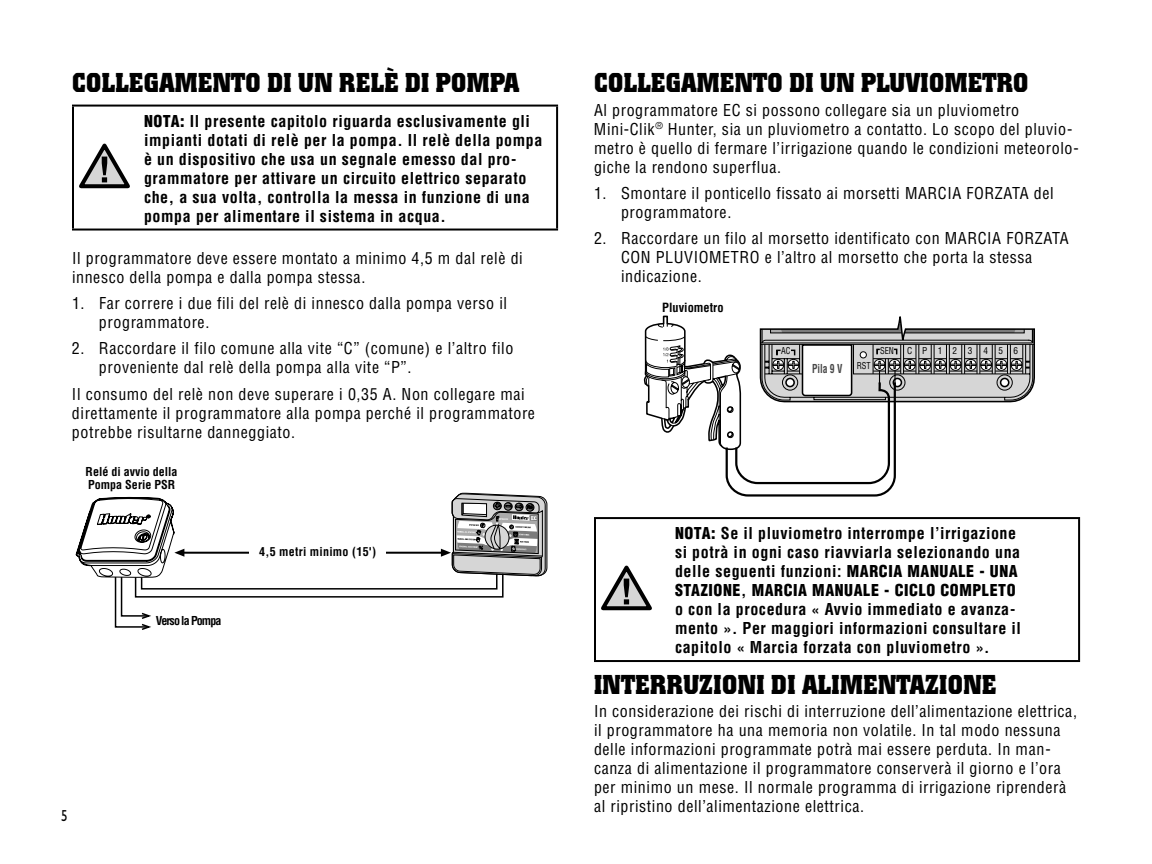
<style>
.page{position:relative;width:1152px;height:864px;background:#fff}
.page>*{position:absolute;margin:0;border:0;box-sizing:border-box;transform-origin:0 0}
.t1{font:700 27px "Colossalis";letter-spacing:.02em;color:#000;scale:.9 1}
.t2{font:700 27px "Colossalis";color:#000;scale:.9 1}
.t3{font:condensed 16px/19px "Helvetica";letter-spacing:.035em;color:#000}
.t4{font:700 condensed 16px/19px "Helvetica";letter-spacing:.035em;color:#000}
.t5{font:16px "Gill Sans";color:#000;scale:.8 1}
.t6{font:700 condensed 12.4px "Helvetica";color:#000}
.t7{font:700 condensed 12px/13px "Helvetica";color:#000}
.t8{font:700 condensed 12px "Helvetica";letter-spacing:.02em;color:#000}
.t9{font:700 condensed 12px "Helvetica";letter-spacing:-.075em;color:#000}
.t10{font:700 condensed 12px "Helvetica";color:#484848;scale:.8 1}
.t11{font:condensed 9.2px "Helvetica";letter-spacing:1.085em;color:#000;scale:.9 1}
.t12{font:condensed 9.2px "Helvetica";letter-spacing:1.13em;color:#000}
.s1{font-weight:900}
</style>
<div class="page">
<svg style="left:644px;top:315px;width:391px;height:182px"></svg>
<div style="left:772px;top:359px;width:12px;height:12px;border:1px solid #000;border-radius:50%"></div>
<hr style="left:72px;top:105px;width:64px;height:2px;background:#000">
<hr style="left:72px;top:107px;width:2px;height:122px;background:#000">
<hr style="left:136px;top:105px;width:422px;height:2px;background:#000">
<hr style="left:556px;top:107px;width:2px;height:122px;background:#000">
<hr style="left:72px;top:229px;width:64px;height:2px;background:#000">
<hr style="left:136px;top:229px;width:422px;height:2px;background:#000">
<svg style="left:79px;top:144px;width:51px;height:44px"></svg>
<hr style="left:594px;top:517px;width:64px;height:2px;background:#000">
<hr style="left:594px;top:519px;width:2px;height:141px;background:#000">
<hr style="left:658px;top:517px;width:422px;height:2px;background:#000">
<hr style="left:1078px;top:519px;width:2px;height:141px;background:#000">
<hr style="left:594px;top:660px;width:64px;height:2px;background:#000">
<hr style="left:658px;top:660px;width:422px;height:2px;background:#000">
<svg style="left:601px;top:566px;width:51px;height:44px"></svg>
<svg style="left:76px;top:492px;width:471px;height:138px"></svg>
<h1 class="t1" style="left:72px;top:67px;width:499px">COLLEGAMENTO DI UN RELÈ DI POMPA</h1>
<p class="t4" style="left:144px;top:111px;width:400px"><span class="s1">NOTA:</span> Il presente capitolo riguarda esclusivamente gli impianti dotati di relè per la pompa. Il relè della pompa è un dispositivo che usa un segnale emesso dal pro&shy;grammatore per attivare un circuito elettrico separato che, a sua volta, controlla la messa in funzione di una pompa per alimentare il sistema in acqua.</p>
<p class="t3" style="left:72px;top:249px;width:452px">Il programmatore deve essere montato a minimo 4,5 m dal relè di innesco della pompa e dalla pompa stessa.</p>
<p class="t3" style="left:99px;top:294px;width:410px;text-indent:-27px">1. Far correre i due fili del relè di innesco dalla pompa verso il programmatore.</p>
<p class="t3" style="left:99px;top:339px;width:416px;text-indent:-27px">2. Raccordare il filo comune alla vite “C” (comune) e l’altro filo proveniente dal relè della pompa alla vite “P”.</p>
<p class="t3" style="left:72px;top:384px;width:465px">Il consumo del relè non deve superare i 0,35 A. Non collegare mai direttamente il programmatore alla pompa perché il programmatore potrebbe risultarne danneggiato.</p>
<p class="t7" style="left:86px;top:465px;width:93px">Relé di avvio della<br>Pompa Serie PSR</p>
<p class="t9" style="left:156px;top:613px;width:67px">Verso la Pompa</p>
<p class="t8" style="left:259px;top:544px;width:119px">4,5 metri minimo (15')</p>
<p class="t5" style="left:61px;top:806px;width:9px">5</p>
<h1 class="t2" style="left:594px;top:67px;width:484px">COLLEGAMENTO DI UN PLUVIOMETRO</h1>
<p class="t3" style="left:594px;top:100px;width:486px">Al programmatore EC si possono collegare sia un pluviometro Mini-Clik<sup>®</sup> Hunter, sia un pluviometro a contatto. Lo scopo del pluvio&shy;metro è quello di fermare l’irrigazione quando le condizioni meteorolo&shy;giche la rendono superflua.</p>
<p class="t3" style="left:621px;top:183px;width:434px;text-indent:-27px">1. Smontare il ponticello fissato ai morsetti MARCIA FORZATA del programmatore.</p>
<p class="t3" style="left:621px;top:229px;width:449px;text-indent:-27px">2. Raccordare un filo al morsetto identificato con MARCIA FORZATA<br>CON PLUVIOMETRO e l’altro al morsetto che porta la stessa indicazione.</p>
<p class="t6" style="left:662px;top:299px;width:63px">Pluviometro</p>
<p class="t11" style="left:781px;top:345px;width:12px">AC</p>
<p class="t10" style="left:812px;top:361px;width:40px">Pila 9 V</p>
<p class="t11" style="left:857px;top:360px;width:17px">RST</p>
<p class="t11" style="left:880px;top:345px;width:17px">SEN</p>
<p class="t12" style="left:907px;top:345px;width:113px">CP123456</p>
<p class="t4" style="left:675px;top:524px;width:348px"><span class="s1">NOTA:</span> Se il pluviometro interrompe l’irrigazione si potrà in ogni caso riavviarla selezionando una delle seguenti funzioni: <span class="s1">MARCIA MANUALE - UNA STAZIONE</span>, <span class="s1">MARCIA MANUALE - CICLO COMPLETO </span>o con la procedura « Avvio immediato e avanza&shy;mento ». Per maggiori informazioni consultare il capitolo « Marcia forzata con pluviometro ».</p>
<h1 class="t1" style="left:594px;top:669px;width:449px">INTERRUZIONI DI ALIMENTAZIONE</h1>
<p class="t3" style="left:594px;top:702px;width:485px">In considerazione dei rischi di interruzione dell’alimentazione elettrica, il programmatore ha una memoria non volatile. In tal modo nessuna delle informazioni programmate potrà mai essere perduta. In man&shy;canza di alimentazione il programmatore conserverà il giorno e l’ora per minimo un mese. Il normale programma di irrigazione riprenderà al ripristino dell’alimentazione elettrica.</p>
</div>
